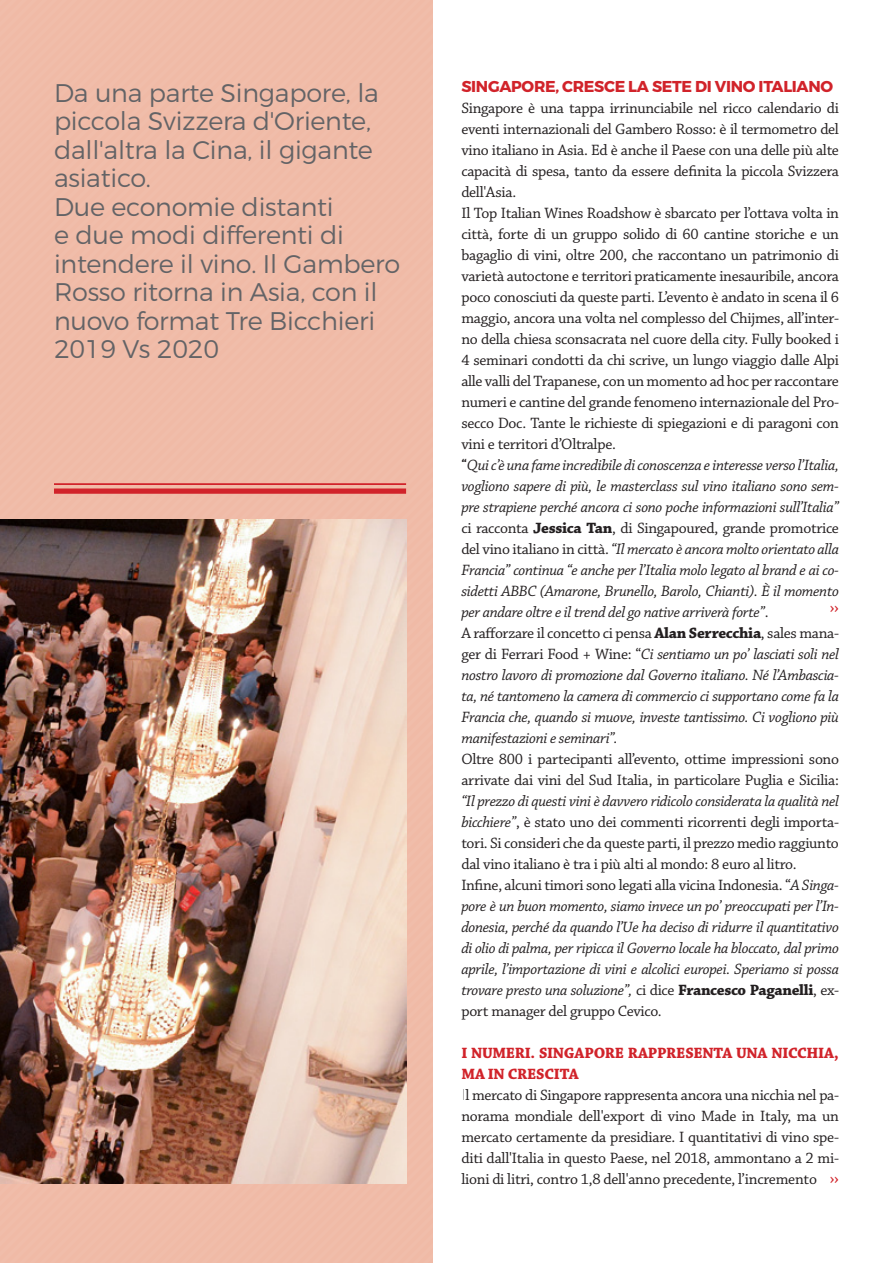
<style>
.page{position:relative;width:893px;height:1263px;background:#fff}
.page>*{position:absolute;margin:0;border:0;box-sizing:border-box;transform-origin:0 0}
.Sottotitolo{font:300 25.5px/28.5px "Montserrat";letter-spacing:-.01em;color:#636366}
.t1{font:18.75px "Chaparral Pro";color:#d1232a}
.Testo_articoli{font:15.75px/21px "Chaparral Pro";letter-spacing:-.02em;color:#231f20;text-align:justify}
.Testo_articoli-2{font:italic 15.75px/21px "Chaparral Pro";letter-spacing:-.02em;color:#231f20;text-align:justify}
.testo_articoli_e_bas{font:700 15.75px/21px "Chaparral Pro";letter-spacing:-.02em;color:#d1232a}
.Testo_articoli-3{font:700 15.75px "Montserrat";letter-spacing:-.02em;color:#d1232a}
.s1{font-family:"Montserrat";font-style:normal}
.s2{font-style:normal}
.s3{font-weight:700;font-style:normal}
.s4{font-style:italic}
.s5{font-family:"Montserrat";font-weight:100}
</style>
<div class="page">
<div style="left:0;top:0;width:432px;height:1263px;background:#f0bba7"></div>
<hr style="left:54px;top:483px;width:352px;height:2px;background:#d1232a">
<div style="left:54px;top:488px;width:352px;height:6px;background:#d1232a"></div>
<img style="left:0;top:519px;width:406px;height:665px">
<p class="Sottotitolo" style="left:54px;top:78px;width:326px">Da una parte Singapore, la piccola Svizzera d'Oriente, dall'altra la Cina, il gigante asiatico.</p>
<p class="Sottotitolo" style="left:54px;top:192px;width:348px">Due economie distanti<br>e due modi differenti di intendere il vino. Il Gambero<br>Rosso ritorna in Asia, con il nuovo format Tre Bicchieri<br>2019 Vs 2020</p>
<p class="Testo_articoli-3" style="left:461px;top:77px;width:373px">SINGAPORE, CRESCE LA SETE DI VINO ITALIANO</p>
<p class="Testo_articoli" style="left:461px;top:98px;width:379px">Singapore è una tappa irrinunciabile nel ricco calendario di eventi internazionali del Gambero Rosso: è il termometro del vino italiano in Asia. Ed è anche il Paese con una delle più alte capacità di spesa, tanto da essere definita la piccola Svizzera dell'Asia.</p>
<p class="Testo_articoli" style="left:461px;top:203px;width:379px">Il Top Italian Wines Roadshow è sbarcato per l’ottava volta in città, forte di un gruppo solido di 60 cantine storiche e un bagaglio di vini, oltre 200, che raccontano un patrimonio di varietà autoctone e territori praticamente inesauribile, ancora poco conosciuti da queste parti. L’evento è andato in scena il 6 maggio, ancora una volta nel complesso del Chijmes, all’inter&shy;no della chiesa sconsacrata nel cuore della city. Fully booked i 4 seminari condotti da chi scrive, un lungo viaggio dalle Alpi alle valli del Trapanese, con un momento ad hoc per raccontare numeri e cantine del grande fenomeno internazionale del Pro&shy;secco Doc. Tante le richieste di spiegazioni e di paragoni con vini e territori d’Oltralpe.</p>
<p class="Testo_articoli-2" style="left:461px;top:455px;width:379px"><span class="s1">“</span>Qui c’è una fame incredibile di conoscenza e interesse verso l’Italia, vogliono sapere di più, le masterclass sul vino italiano sono sem&shy;pre strapiene perché ancora ci sono poche informazioni sull’Italia” <span class="s2">ci racconta</span> <span class="s3">Jessica Tan</span><span class="s2">, di Singapoured, grande promotrice del vino italiano in città.</span> “Il mercato è ancora molto orientato alla Francia” continua “e anche per l’Italia molo legato al brand e ai co&shy;sidetti ABBC (Amarone, Brunello, Barolo, Chianti). È il momento per andare oltre e il trend del go native arriverà forte”<span class="s2">.</span></p>
<p class="Testo_articoli-2" style="left:461px;top:623px;width:379px"><span class="s2">A rafforzare il concetto ci pensa</span> <span class="s3">Alan Serrecchia</span><span class="s2">, sales mana&shy;ger di Ferrari Food + Wine: “</span>Ci sentiamo un po’ lasciati soli nel nostro lavoro di promozione dal Governo italiano. Né l’Ambascia&shy;ta, né tantomeno la camera di commercio ci supportano come fa la Francia che, quando si muove, investe tantissimo. Ci vogliono più manifestazioni e seminari”.</p>
<p class="Testo_articoli" style="left:461px;top:749px;width:379px">Oltre 800 i partecipanti all’evento, ottime impressioni sono arrivate dai vini del Sud Italia, in particolare Puglia e Sicilia: <span class="s4">“Il prezzo di questi vini è davvero ridicolo considerata la qualità nel bicchiere”</span>, è stato uno dei commenti ricorrenti degli importa&shy;tori. Si consideri che da queste parti, il prezzo medio raggiunto dal vino italiano è tra i più alti al mondo: 8 euro al litro.</p>
<p class="Testo_articoli-2" style="left:461px;top:875px;width:379px"><span class="s2">Infine, alcuni timori sono legati alla vicina Indonesia. “</span>A Singa&shy;pore è un buon momento, siamo invece un po’ preoccupati per l’In&shy;donesia, perché da quando l’Ue ha deciso di ridurre il quantitativo di olio di palma, per ripicca il Governo locale ha bloccato, dal primo aprile, l’importazione di vini e alcolici europei. Speriamo si possa trovare presto una soluzione”, <span class="s2">ci dice</span> <span class="s3">Francesco Paganelli</span><span class="s2">, ex&shy;port manager del gruppo Cevico.</span></p>
<p class="testo_articoli_e_bas" style="left:461px;top:1043px;width:379px">I NUMERI. SINGAPORE RAPPRESENTA UNA NICCHIA,<br>MA IN CRESCITA</p>
<p class="Testo_articoli" style="left:461px;top:1085px;width:379px"><span class="s5">I</span>l mercato di Singapore rappresenta ancora una nicchia nel pa&shy;norama mondiale dell'export di vino Made in Italy, ma un mercato certamente da presidiare. I quantitativi di vino spe&shy;diti dall'Italia in questo Paese, nel 2018, ammontano a 2 mi&shy;lioni di litri, contro 1,8 dell'anno precedente, l’incremento</p>
<p class="t1" style="left:830px;top:597px;width:11px">››</p>
<p class="t1" style="left:830px;top:1167px;width:11px">››</p>
</div>
